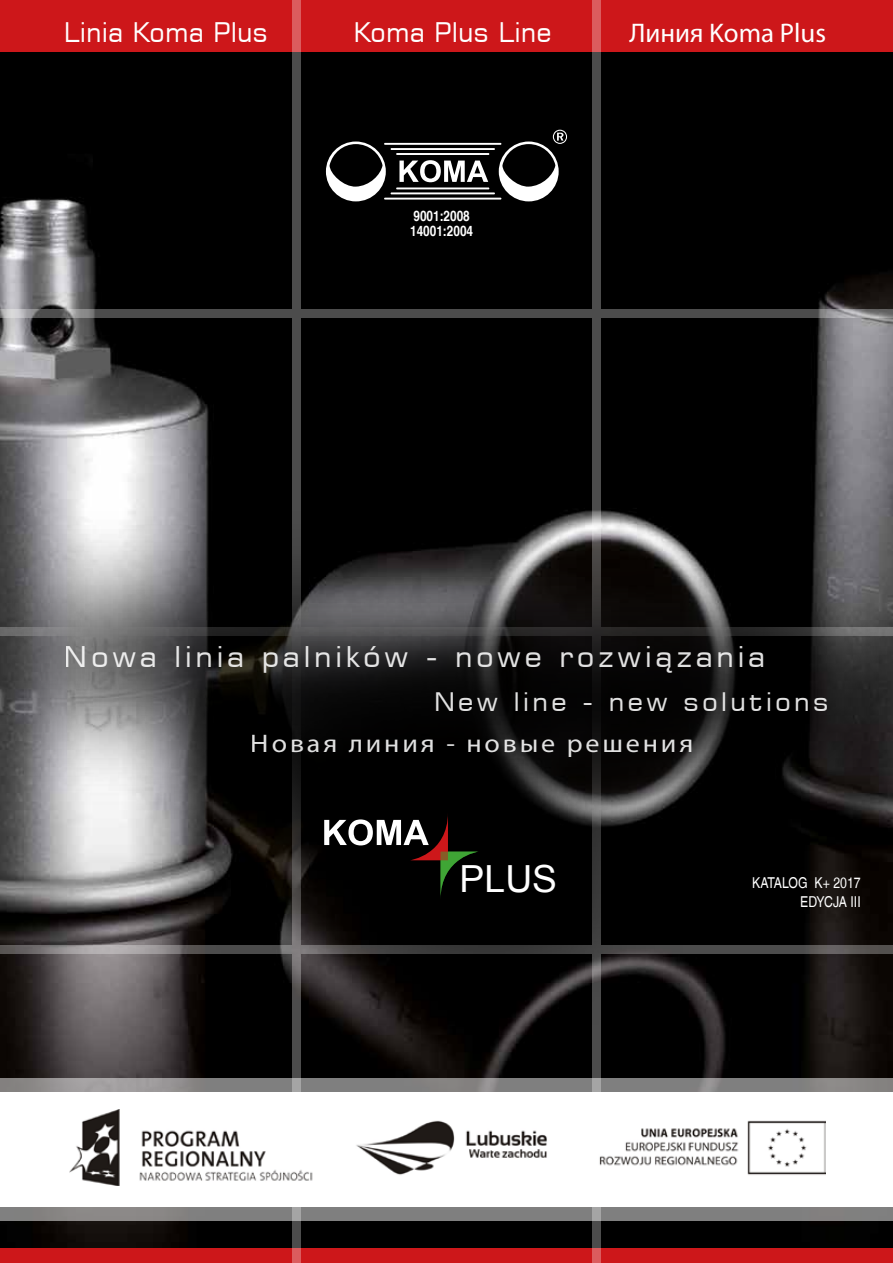
<style>
.page{position:relative;width:893px;height:1263px;background:#fff}
.page>*{position:absolute;margin:0;border:0;box-sizing:border-box;transform-origin:0 0}
.t1{font:37.35px "Arial";color:#fff}
.t2{font:28.5px "Square 721 EU";letter-spacing:.1em;color:#fff;scale:1.1 1}
.t3{font:27px "Square 721 EU";color:#fff}
.t4{font:27px "Myriad Pro";color:#fff}
.t5{font:25.5px "Myriad Pro";letter-spacing:.1em;color:#fff;scale:1.1 1}
.t6{font:25.5px "Square 721 EU";letter-spacing:.1em;color:#fff;scale:1.1 1}
.t7{font:15px/19.5px "Nimbus San LCE Reg Con";color:#fff;text-align:right}
.t8{font:14.4px/14.4px "Nimbus San LCE Bol Con";color:#fff}
</style>
<div class="page">
<img style="left:0;top:51px;width:893px;height:1197px">
<svg style="left:326px;top:130px;width:241px;height:71px"></svg>
<div style="left:0;top:0;width:893px;height:51px;background:#cd171a"></div>
<div style="left:0;top:1248px;width:893px;height:15px;background:#cd171a"></div>
<svg style="left:592px;top:0;width:9px;height:1263px;background:#5c4d4e"></svg>
<svg style="left:292px;top:0;width:8px;height:1263px;background:#5c4d4e"></svg>
<svg style="left:0;top:309px;width:893px;height:9px;background:#585858"></svg>
<div style="left:0;top:509px;width:893px;height:523px;background:#000;opacity:.95"></div>
<svg style="left:317px;top:812px;width:162px;height:88px;background:#1f1d19"></svg>
<svg style="left:0;top:1078px;width:893px;height:142px;background:#898887"></svg>
<div style="left:0;top:1093px;width:893px;height:114px;background:#fff"></div>
<img style="left:69px;top:1110px;width:756px;height:75px">
<p class="t3" style="left:64px;top:15px;width:206px">Linia Koma Plus</p>
<p class="t3" style="left:353px;top:15px;width:200px">Koma Plus Line</p>
<p class="t4" style="left:629px;top:17px;width:198px">Линия Koma Plus</p>
<p class="t8" style="left:410px;top:209px;width:64px">9001:2008<br>14001:2004</p>
<p class="t2" style="left:64px;top:639px;width:639px">Nowa linia palników - nowe rozwiązania</p>
<p class="t6" style="left:433px;top:686px;width:361px">New line - new solutions</p>
<p class="t5" style="left:251px;top:727px;width:404px">Новая линия - новые решения</p>
<h1 class="t1" style="left:460px;top:854px;width:99px">PLUS</h1>
<p class="t7" style="left:752px;top:873px;width:110px">KATALOG K+ 2017<br>EDYCJA III</p>
</div>
